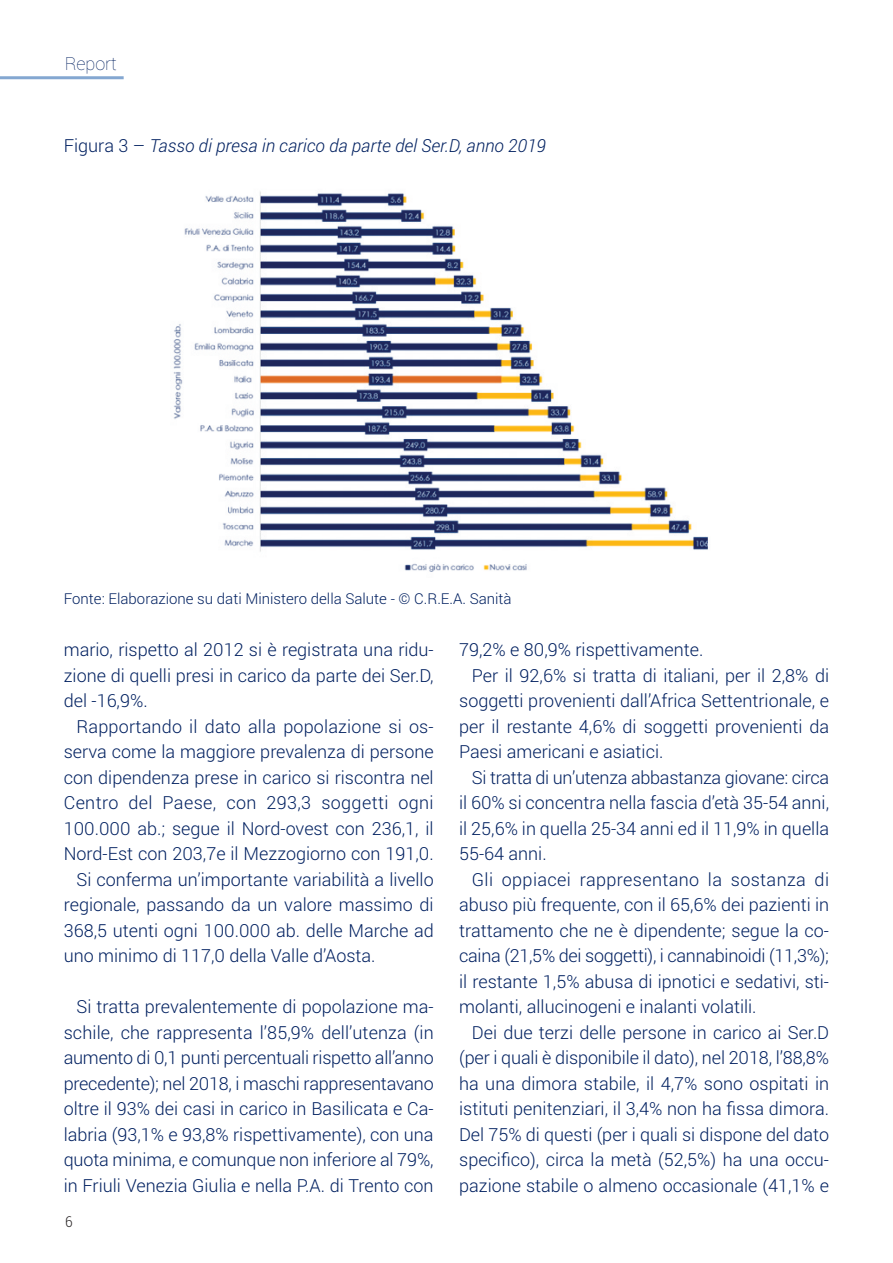
<style>
.page{position:relative;width:893px;height:1263px;background:#fff}
.page>*{position:absolute;margin:0;border:0;box-sizing:border-box;transform-origin:0 0}
.t1{font:300 18px/25.5px "Roboto";color:#002060;text-align:justify}
.t2{font:300 18px "Roboto";letter-spacing:.02em;color:#002060}
.t3{font:italic 300 18px "Roboto";color:#002060}
.t4{font:100 18px "Roboto";color:#002060}
.t5{font:300 15px "Roboto";color:#002060}
.t6{font:300 15px "Roboto";color:#231f20;scale:.9 1}
.s1{font-style:normal}
</style>
<div class="page">
<hr style="left:0;top:76px;width:124px;height:3px;background:#84a7d1">
<img style="left:173px;top:191px;width:535px;height:381px">
<p class="t4" style="left:65px;top:53px;width:54px">Report</p>
<p class="t3" style="left:64px;top:136px;width:484px"><span class="s1">Figura 3 –</span> Tasso di presa in carico da parte del Ser.D, anno 2019</p>
<p class="t5" style="left:64px;top:590px;width:449px">Fonte: Elaborazione su dati Ministero della Salute - © C.R.E.A. Sanità</p>
<p class="t1" style="left:64px;top:637px;width:371px">mario, rispetto al 2012 si è registrata una ridu&shy;zione di quelli presi in carico da parte dei Ser.D, del -16,9%.</p>
<p class="t1" style="left:77px;top:714px;width:359px">Rapportando il dato alla popolazione si os-</p>
<p class="t1" style="left:64px;top:739px;width:371px">serva come la maggiore prevalenza di persone</p>
<p class="t1" style="left:64px;top:765px;width:371px">con dipendenza prese in carico si riscontra nel</p>
<p class="t2" style="left:64px;top:793px;width:371px">Centro del Paese, con 293,3 soggetti ogni</p>
<p class="t1" style="left:64px;top:816px;width:371px">100.000 ab.; segue il Nord-ovest con 236,1, il</p>
<p class="t1" style="left:64px;top:841px;width:371px">Nord-Est con 203,7e il Mezzogiorno con 191,0.</p>
<p class="t1" style="left:77px;top:867px;width:359px">Si conferma un’importante variabilità a livello</p>
<p class="t1" style="left:64px;top:892px;width:371px">regionale, passando da un valore massimo di</p>
<p class="t1" style="left:64px;top:918px;width:371px">368,5 utenti ogni 100.000 ab. delle Marche ad</p>
<p class="t1" style="left:64px;top:943px;width:313px">uno minimo di 117,0 della Valle d’Aosta.</p>
<p class="t1" style="left:64px;top:994px;width:371px;text-indent:13px">Si tratta prevalentemente di popolazione ma&shy;schile, che rappresenta l’85,9% dell’utenza (in aumento di 0,1 punti percentuali rispetto all’anno precedente); nel 2018, i maschi rappresentavano oltre il 93% dei casi in carico in Basilicata e Ca&shy;labria (93,1% e 93,8% rispettivamente), con una quota minima, e comunque non inferiore al 79%, in Friuli Venezia Giulia e nella P.A. di Trento con</p>
<p class="t6" style="left:65px;top:1213px;width:10px">6</p>
<p class="t1" style="left:459px;top:637px;width:246px">79,2% e 80,9% rispettivamente.</p>
<p class="t1" style="left:472px;top:663px;width:359px">Per il 92,6% si tratta di italiani, per il 2,8% di</p>
<p class="t1" style="left:459px;top:688px;width:371px">soggetti provenienti dall’Africa Settentrionale, e</p>
<p class="t1" style="left:459px;top:714px;width:371px">per il restante 4,6% di soggetti provenienti da</p>
<p class="t1" style="left:459px;top:739px;width:206px">Paesi americani e asiatici.</p>
<p class="t1" style="left:472px;top:765px;width:359px">Si tratta di un’utenza abbastanza giovane: circa</p>
<p class="t1" style="left:459px;top:790px;width:371px">il 60% si concentra nella fascia d’età 35-54 anni,</p>
<p class="t1" style="left:459px;top:816px;width:371px">il 25,6% in quella 25-34 anni ed il 11,9% in quella</p>
<p class="t1" style="left:459px;top:841px;width:89px">55-64 anni.</p>
<p class="t2" style="left:472px;top:869px;width:359px">Gli oppiacei rappresentano la sostanza di</p>
<p class="t1" style="left:459px;top:892px;width:371px">abuso più frequente, con il 65,6% dei pazienti in</p>
<p class="t1" style="left:459px;top:918px;width:371px">trattamento che ne è dipendente; segue la co-</p>
<p class="t1" style="left:459px;top:943px;width:371px">caina (21,5% dei soggetti), i cannabinoidi (11,3%);</p>
<p class="t1" style="left:459px;top:969px;width:371px">il restante 1,5% abusa di ipnotici e sedativi, sti-</p>
<p class="t1" style="left:459px;top:994px;width:299px">molanti, allucinogeni e inalanti volatili.</p>
<p class="t1" style="left:472px;top:1020px;width:359px">Dei due terzi delle persone in carico ai Ser.D</p>
<p class="t1" style="left:459px;top:1045px;width:371px">(per i quali è disponibile il dato), nel 2018, l’88,8%</p>
<p class="t1" style="left:459px;top:1071px;width:371px">ha una dimora stabile, il 4,7% sono ospitati in</p>
<p class="t1" style="left:459px;top:1096px;width:371px">istituti penitenziari, il 3,4% non ha fissa dimora.</p>
<p class="t1" style="left:459px;top:1122px;width:371px">Del 75% di questi (per i quali si dispone del dato</p>
<p class="t1" style="left:459px;top:1147px;width:371px">specifico), circa la metà (52,5%) ha una occu-</p>
<p class="t1" style="left:459px;top:1173px;width:371px">pazione stabile o almeno occasionale (41,1% e</p>
</div>
